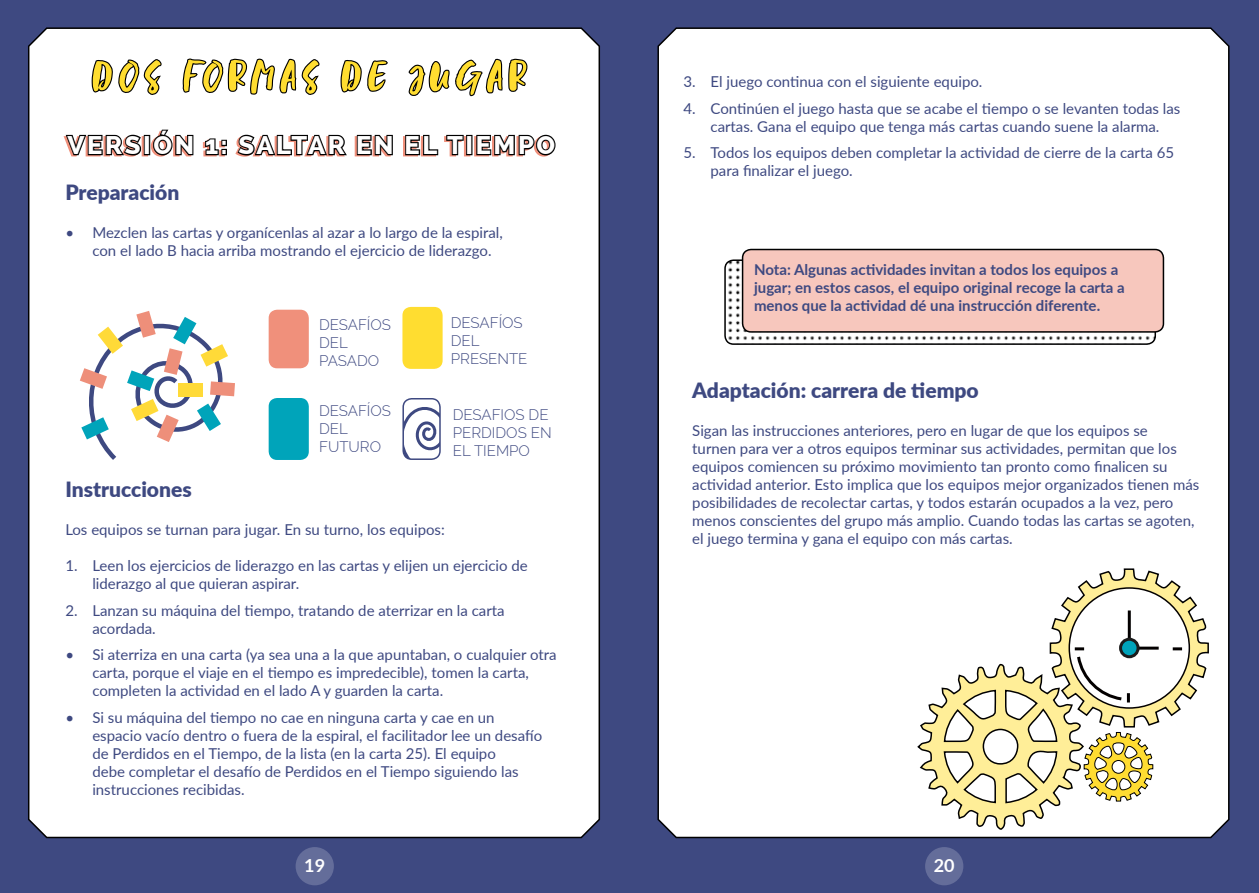
<style>
.page{position:relative;width:1259px;height:893px;background:#fff}
.page>*{position:absolute;margin:0;border:0;box-sizing:border-box;transform-origin:0 0}
.t1{font:51px "Blastpink Script";letter-spacing:.1em;color:#ffdd30}
.t2{font:800 25.5px "Raleway";letter-spacing:.1em;color:#fff}
.t3{font:900 21px "Lato";color:#3e4981}
.t4{font:700 18px "Lato";color:#fff}
.t5{font:15px/18px "Lato";color:#3e4981}
.t6{font:700 15px/18px "Lato";color:#3e4981}
.t7{font:300 15px/18px "Raleway";color:#3e4981}
</style>
<div class="page">
<div style="left:0;top:0;width:642px;height:893px;background:#3e4981"></div>
<div style="left:617px;top:0;width:642px;height:893px;background:#3e4981"></div>
<div style="left:28px;top:27px;width:572px;height:812px;background:#fff"></div>
<div style="left:657px;top:27px;width:573px;height:812px;background:#fff"></div>
<div style="left:296px;top:847px;width:38px;height:38px;background:#646d9a;border-radius:50%"></div>
<svg style="left:407px;top:57px;width:122px;height:40px;background:#b3b3b3"></svg>
<div style="left:464px;top:136px;width:6px;height:20px;border:2px solid #f0907b"></div>
<svg style="left:62px;top:27px;width:332px;height:131px;background:#d6d2d1"></svg>
<svg style="left:402px;top:134px;width:63px;height:24px;background:#a6918c"></svg>
<div style="left:466px;top:135px;width:6px;height:20px;border:2px solid #000"></div>
<svg style="left:473px;top:133px;width:84px;height:25px;background:#967f7a"></svg>
<svg style="left:80px;top:311px;width:155px;height:154px;background:#e1e3e0"></svg>
<div style="left:179px;top:383px;width:24px;height:13px;background:#ffda38"></div>
<div style="left:269px;top:310px;width:40px;height:58px;background:#f0907b;border-radius:9px"></div>
<div style="left:402px;top:307px;width:40px;height:62px;background:#ffdd30;border-radius:9px"></div>
<div style="left:269px;top:398px;width:40px;height:62px;background:#00a4ba;border-radius:9px"></div>
<svg style="left:403px;top:402px;width:37px;height:57px"></svg>
<div style="left:402px;top:398px;width:39px;height:62px;border:2px solid #3e4981;border-radius:9px"></div>
<img style="left:725px;top:260px;width:430px;height:84px">
<div style="left:724px;top:259px;width:432px;height:86px;border:2px solid #000;border-radius:9px"></div>
<div style="left:742px;top:249px;width:421px;height:83px;background:#f7c7bd;border-radius:9px"></div>
<div style="left:742px;top:249px;width:422px;height:84px;border:2px solid #000;border-radius:9px"></div>
<svg style="left:916px;top:568px;width:293px;height:318px;background:#d1cfc6"></svg>
<h1 class="t1" style="left:93px;top:50px;width:435px">DOS FORMAS DE JUGAR</h1>
<h2 class="t2" style="left:67px;top:131px;width:489px">VERSIÓN 1: SALTAR EN EL TIEMPO</h2>
<h3 class="t3" style="left:65px;top:176px;width:116px">Preparación</h3>
<p class="t5" style="left:92px;top:222px;width:412px;text-indent:-27px">• Mezclen las cartas y organícenlas al azar a lo largo de la espiral, con el lado B hacia arriba mostrando el ejercicio de liderazgo.</p>
<p class="t7" style="left:319px;top:316px;width:73px">DESAFÍOS<br>DEL<br>PASADO</p>
<p class="t7" style="left:451px;top:314px;width:78px">DESAFÍOS<br>DEL<br>PRESENTE</p>
<p class="t7" style="left:319px;top:402px;width:73px">DESAFÍOS<br>DEL<br>FUTURO</p>
<p class="t7" style="left:453px;top:406px;width:100px">DESAFIOS DE<br>PERDIDOS EN<br>EL TIEMPO</p>
<h3 class="t3" style="left:65px;top:474px;width:128px">Instrucciones</h3>
<p class="t5" style="left:65px;top:520px;width:381px">Los equipos se turnan para jugar. En su turno, los equipos:</p>
<p class="t5" style="left:92px;top:556px;width:437px;text-indent:-27px">1. Leen los ejercicios de liderazgo en las cartas y elijen un ejercicio de liderazgo al que quieran aspirar.</p>
<p class="t5" style="left:92px;top:601px;width:414px;text-indent:-27px">2. Lanzan su máquina del tiempo, tratando de aterrizar en la carta acordada.</p>
<p class="t5" style="left:92px;top:645px;width:466px;text-indent:-27px">• Si aterriza en una carta (ya sea una a la que apuntaban, o cualquier otra carta, porque el viaje en el tiempo es impredecible), tomen la carta, completen la actividad en el lado A y guarden la carta.</p>
<p class="t5" style="left:92px;top:708px;width:451px;text-indent:-27px">• Si su máquina del tiempo no cae en ninguna carta y cae en un espacio vacío dentro o fuera de la espiral, el facilitador lee un desafío de Perdidos en el Tiempo, de la lista (en la carta 25). El equipo<br>debe completar el desafío de Perdidos en el Tiempo siguiendo las instrucciones recibidas.</p>
<p class="t5" style="left:683px;top:72px;width:300px">3. El juego continua con el siguiente equipo.</p>
<p class="t5" style="left:683px;top:99px;width:498px;text-align:center">4. Continúen el juego hasta que se acabe el tiempo o se levanten todas las cartas. Gana el equipo que tenga más cartas cuando suene la alarma.</p>
<p class="t5" style="left:710px;top:143px;width:465px;text-indent:-27px">5. Todos los equipos deben completar la actividad de cierre de la carta 65 para finalizar el juego.</p>
<p class="t6" style="left:754px;top:260px;width:372px">Nota: Algunas actividades invitan a todos los equipos a jugar; en estos casos, el equipo original recoge la carta a menos que la actividad dé una instrucción diferente.</p>
<h3 class="t3" style="left:692px;top:374px;width:288px">Adaptación: carrera de tiempo</h3>
<p class="t5" style="left:692px;top:421px;width:508px">Sigan las instrucciones anteriores, pero en lugar de que los equipos se<br>turnen para ver a otros equipos terminar sus actividades, permitan que los equipos comiencen su próximo movimiento tan pronto como finalicen su actividad anterior. Esto implica que los equipos mejor organizados tienen más posibilidades de recolectar cartas, y todos estarán ocupados a la vez, pero menos conscientes del grupo más amplio. Cuando todas las cartas se agoten, el juego termina y gana el equipo con más cartas.</p>
<p class="t4" style="left:304px;top:853px;width:22px">19</p>
<p class="t4" style="left:934px;top:853px;width:22px">20</p>
</div>
